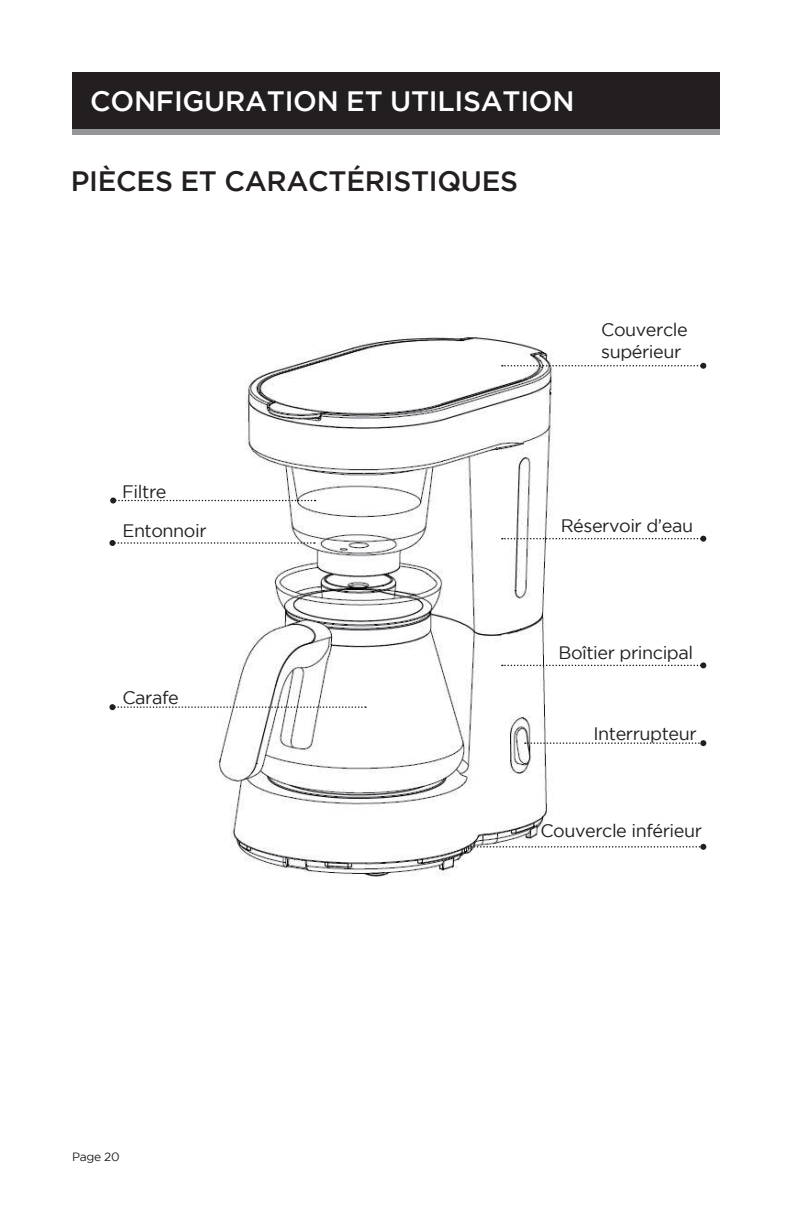
<style>
.page{position:relative;width:792px;height:1224px;background:#fff}
.page>*{position:absolute;margin:0;border:0;box-sizing:border-box;transform-origin:0 0}
.t1{font:500 28px "Gotham";letter-spacing:-.01em;color:#fff}
.t2{font:500 28px "Gotham";letter-spacing:-.01em;color:#231f20}
.body_copy{font:18px "Gotham";letter-spacing:-.025em;color:#231f20}
.t3{font:12px "Gotham";letter-spacing:-.025em;color:#231f20}
</style>
<div class="page">
<div style="left:72px;top:78px;width:648px;height:56px;background:#939598"></div>
<div style="left:72px;top:72px;width:648px;height:57px;background:#231f20"></div>
<img style="left:215px;top:335px;width:338px;height:542px">
<svg style="left:502px;top:363px;width:204px;height:6px"></svg>
<svg style="left:502px;top:536px;width:204px;height:6px"></svg>
<svg style="left:109px;top:540px;width:206px;height:6px"></svg>
<svg style="left:109px;top:704px;width:257px;height:6px"></svg>
<svg style="left:110px;top:498px;width:206px;height:6px"></svg>
<svg style="left:502px;top:662px;width:204px;height:6px"></svg>
<svg style="left:525px;top:740px;width:181px;height:6px"></svg>
<svg style="left:468px;top:844px;width:238px;height:6px"></svg>
<p class="t1" style="left:90px;top:85px;width:486px">CONFIGURATION ET UTILISATION</p>
<p class="t2" style="left:71px;top:165px;width:449px">PIÈCES ET CARACTÉRISTIQUES</p>
<p class="body_copy" style="left:122px;top:481px;width:46px">Filtre</p>
<p class="body_copy" style="left:122px;top:521px;width:86px">Entonnoir</p>
<p class="body_copy" style="left:122px;top:688px;width:58px">Carafe</p>
<p class="body_copy" style="left:601px;top:320px;width:88px">Couvercle</p>
<p class="body_copy" style="left:601px;top:342px;width:82px">supérieur</p>
<p class="body_copy" style="left:561px;top:515px;width:134px">Réservoir d’eau</p>
<p class="body_copy" style="left:558px;top:643px;width:136px">Boîtier principal</p>
<p class="body_copy" style="left:593px;top:724px;width:105px">Interrupteur</p>
<p class="body_copy" style="left:540px;top:821px;width:163px">Couvercle inférieur</p>
<p class="t3" style="left:72px;top:1150px;width:49px">Page 20</p>
</div>
